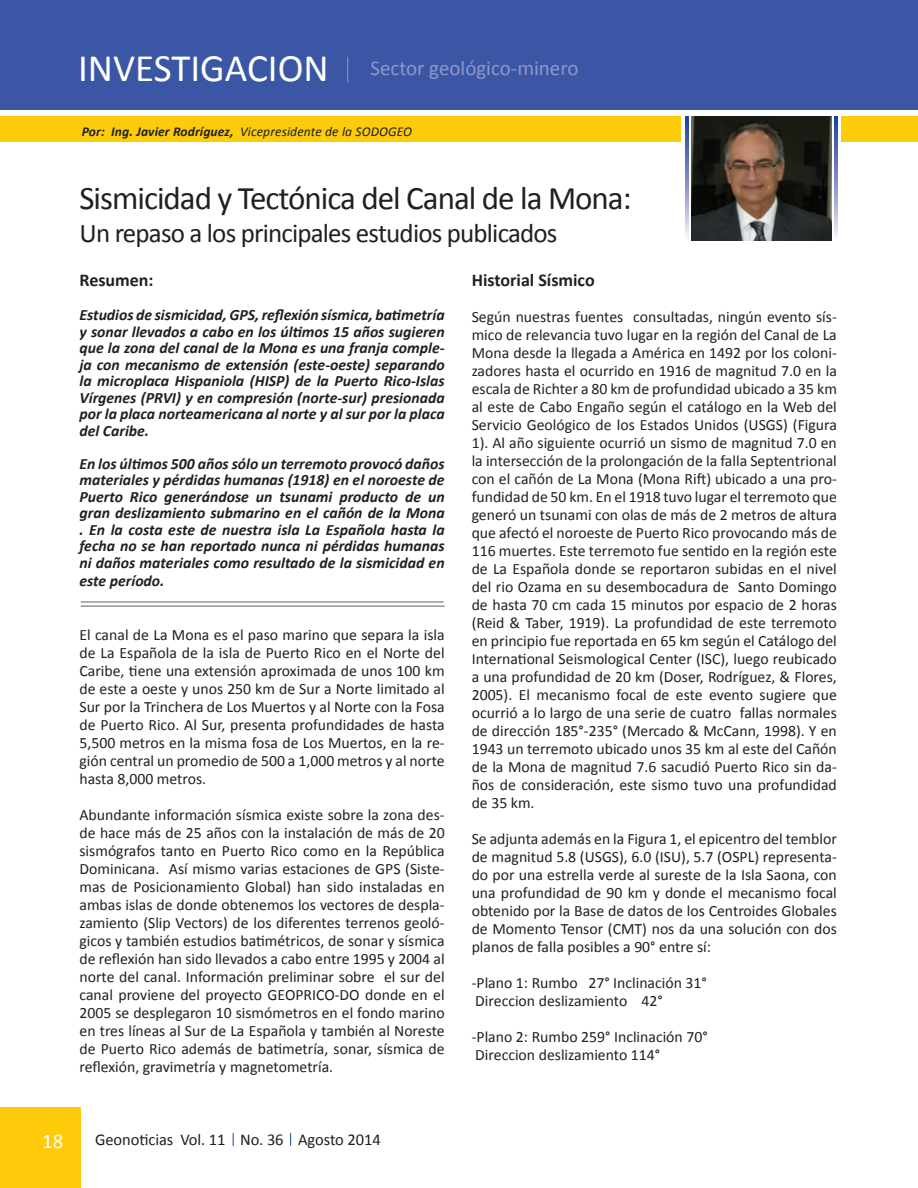
<style>
.page{position:relative;width:918px;height:1188px;background:#fff}
.page>*{position:absolute;margin:0;border:0;box-sizing:border-box;transform-origin:0 0}
.t1{font:33px "Calibri";letter-spacing:-.03em;color:#231f20}
.t2{font:27px "Calibri";letter-spacing:-.03em;color:#231f20}
.t3{font:21px "Calibri";color:#9296ca}
.t4{font:21px "Calibri";color:#fff}
.t5{font:700 18px "Calibri";color:#231f20}
.t6{font:16.5px "Calibri";letter-spacing:-.005em;color:#231f20}
.t7{font:15.75px/18px "Calibri";color:#231f20;text-align:justify}
.t8{font:italic 700 15.75px/16.5px "Calibri";color:#231f20;text-align:justify}
.t9{font:italic 13.5px "Calibri";letter-spacing:.01em;color:#231f20}
.s1{font-size:39px;color:#fff}
.s2{font-weight:700}
</style>
<div class="page">
<div style="left:0;top:1107px;width:81px;height:81px;background:#feca0a"></div>
<svg style="left:233px;top:1133px;width:1px;height:13px"></svg>
<svg style="left:290px;top:1133px;width:1px;height:13px"></svg>
<div style="left:0;top:0;width:918px;height:110px;background:#3b56a5"></div>
<div style="left:0;top:116px;width:918px;height:26px;background:#fccc0a"></div>
<svg style="left:347px;top:57px;width:1px;height:25px"></svg>
<svg style="left:681px;top:116px;width:160px;height:121px"></svg>
<img style="left:691px;top:117px;width:141px;height:124px">
<svg style="left:686px;top:117px;width:2px;height:120px"></svg>
<svg style="left:835px;top:117px;width:2px;height:120px"></svg>
<hr style="left:81px;top:601px;width:363px;height:2px;background:#939598">
<hr style="left:81px;top:605px;width:364px;height:2px;background:#939598">
<h3 class="t3" style="left:78px;top:55px;width:502px"><span class="s1">INVESTIGACION</span> Sector geológico-minero</h3>
<p class="t9" style="left:82px;top:123px;width:332px"><span class="s2">Por: Ing. Javier Rodríguez,</span> Vicepresidente de la SODOGEO</p>
<h1 class="t1" style="left:80px;top:178px;width:554px">Sismicidad y Tectónica del Canal de la Mona:</h1>
<h2 class="t2" style="left:80px;top:216px;width:480px">Un repaso a los principales estudios publicados</h2>
<p class="t5" style="left:80px;top:269px;width:76px">Resumen:</p>
<p class="t8" style="left:80px;top:306px;width:367px">Estudios de sismicidad, GPS, reflexión sísmica, batimetría y sonar llevados a cabo en los últimos 15 años sugieren que la zona del canal de la Mona es una franja comple&shy;ja con mecanismo de extensión (este-oeste) separando la microplaca Hispaniola (HISP) de la Puerto Rico-Islas Vírgenes (PRVI) y en compresión (norte-sur) presionada por la placa norteamericana al norte y al sur por la placa del Caribe.</p>
<p class="t8" style="left:80px;top:455px;width:367px">En los últimos 500 años sólo un terremoto provocó daños materiales y pérdidas humanas (1918) en el noroeste de Puerto Rico generándose un tsunami producto de un gran deslizamiento submarino en el cañón de la Mona . En la costa este de nuestra isla La Española hasta la fecha no se han reportado nunca ni pérdidas humanas ni daños materiales como resultado de la sismicidad en</p>
<p class="t8" style="left:80px;top:572px;width:86px">este período.</p>
<p class="t7" style="left:80px;top:625px;width:367px">El canal de La Mona es el paso marino que separa la isla de La Española de la isla de Puerto Rico en el Norte del Caribe, tiene una extensión aproximada de unos 100 km de este a oeste y unos 250 km de Sur a Norte limitado al Sur por la Trinchera de Los Muertos y al Norte con la Fosa de Puerto Rico. Al Sur, presenta profundidades de hasta 5,500 metros en la misma fosa de Los Muertos, en la re&shy;gión central un promedio de 500 a 1,000 metros y al norte hasta 8,000 metros.</p>
<p class="t7" style="left:80px;top:805px;width:367px">Abundante información sísmica existe sobre la zona des&shy;de hace más de 25 años con la instalación de más de 20 sismógrafos tanto en Puerto Rico como en la República Dominicana. Así mismo varias estaciones de GPS (Siste&shy;mas de Posicionamiento Global) han sido instaladas en ambas islas de donde obtenemos los vectores de despla&shy;zamiento (Slip Vectors) de los diferentes terrenos geoló&shy;gicos y también estudios batimétricos, de sonar y sísmica de reflexión han sido llevados a cabo entre 1995 y 2004 al norte del canal. Información preliminar sobre el sur del canal proviene del proyecto GEOPRICO-DO donde en el 2005 se desplegaron 10 sismómetros en el fondo marino en tres líneas al Sur de La Española y también al Noreste de Puerto Rico además de batimetría, sonar, sísmica de reflexión, gravimetría y magnetometría.</p>
<h3 class="t4" style="left:42px;top:1128px;width:23px">18</h3>
<p class="t6" style="left:95px;top:1130px;width:287px">Geonoticias Vol. 11 No. 36 Agosto 2014</p>
<p class="t5" style="left:472px;top:269px;width:124px">Historial Sísmico</p>
<p class="t7" style="left:472px;top:307px;width:367px">Según nuestras fuentes consultadas, ningún evento sís&shy;mico de relevancia tuvo lugar en la región del Canal de La Mona desde la llegada a América en 1492 por los coloni&shy;zadores hasta el ocurrido en 1916 de magnitud 7.0 en la escala de Richter a 80 km de profundidad ubicado a 35 km al este de Cabo Engaño según el catálogo en la Web del Servicio Geológico de los Estados Unidos (USGS) (Figura 1). Al año siguiente ocurrió un sismo de magnitud 7.0 en la intersección de la prolongación de la falla Septentrional con el cañón de La Mona (Mona Rift) ubicado a una pro&shy;fundidad de 50 km. En el 1918 tuvo lugar el terremoto que generó un tsunami con olas de más de 2 metros de altura que afectó el noroeste de Puerto Rico provocando más de 116 muertes. Este terremoto fue sentido en la región este de La Española donde se reportaron subidas en el nivel del rio Ozama en su desembocadura de Santo Domingo de hasta 70 cm cada 15 minutos por espacio de 2 horas (Reid &amp; Taber, 1919). La profundidad de este terremoto en principio fue reportada en 65 km según el Catálogo del International Seismological Center (ISC), luego reubicado a una profundidad de 20 km (Doser, Rodríguez, &amp; Flores, 2005). El mecanismo focal de este evento sugiere que ocurrió a lo largo de una serie de cuatro fallas normales de dirección 185°-235° (Mercado &amp; McCann, 1998). Y en 1943 un terremoto ubicado unos 35 km al este del Cañón de la Mona de magnitud 7.6 sacudió Puerto Rico sin da&shy;ños de consideración, este sismo tuvo una profundidad de 35 km.</p>
<p class="t7" style="left:472px;top:829px;width:367px">Se adjunta además en la Figura 1, el epicentro del temblor de magnitud 5.8 (USGS), 6.0 (ISU), 5.7 (OSPL) representa&shy;do por una estrella verde al sureste de la Isla Saona, con una profundidad de 90 km y donde el mecanismo focal obtenido por la Base de datos de los Centroides Globales de Momento Tensor (CMT) nos da una solución con dos planos de falla posibles a 90° entre sí:</p>
<p class="t7" style="left:472px;top:973px;width:237px">-Plano 1: Rumbo 27° Inclinación 31°<br>Direccion deslizamiento 42°</p>
<p class="t7" style="left:472px;top:1027px;width:238px">-Plano 2: Rumbo 259° Inclinación 70°<br>Direccion deslizamiento 114°</p>
</div>
